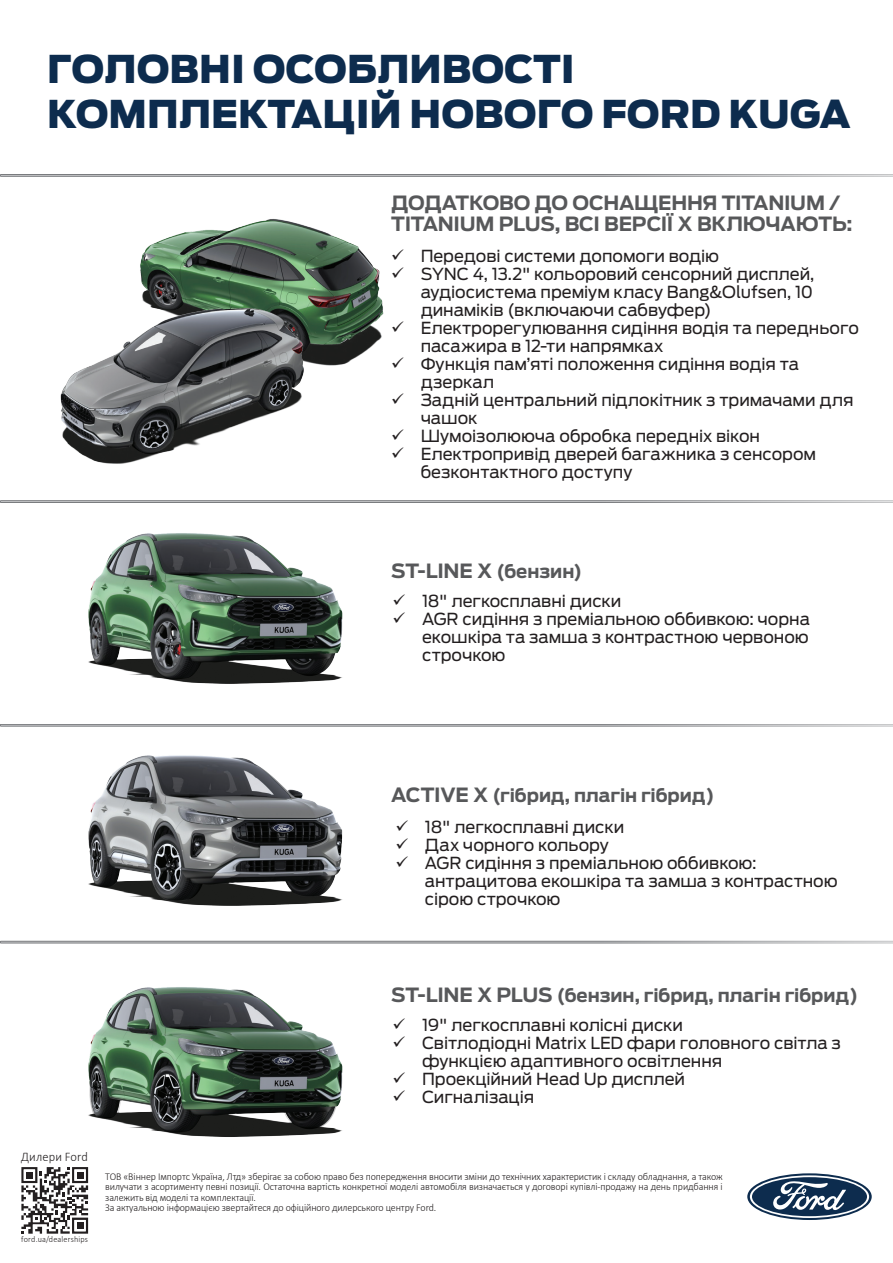
<style>
.page{position:relative;width:893px;height:1263px;background:#fff}
.page>*{position:absolute;margin:0;border:0;box-sizing:border-box;transform-origin:0 0}
.t1{font:900 38.1px/45.6px "Ford Antenna";color:#0d2c4e}
.t2{font:700 19.5px/21px "Ford Antenna";letter-spacing:-.015em;color:#57585a}
.t3{font:700 18px "Ford Antenna";letter-spacing:-.005em;color:#57585a}
.t4{font:16.5px/18px "Ford Antenna";letter-spacing:-.005em;color:#231f20}
.t5{font:300 13.05px "Calibri";letter-spacing:.01em;color:#231f20;scale:.95 1}
.t6{font:300 10.5px/10.5px "Calibri";letter-spacing:-.01em;color:#231f20;text-align:justify;scale:.95 1}
.t7{font:300 8.7px "Calibri";letter-spacing:.015em;color:#231f20;scale:.95 1}
.s1{font-size:18px}
.s2{font-size:19.5px}
</style>
<div class="page">
<img style="left:88px;top:533px;width:255px;height:151px">
<img style="left:88px;top:755px;width:255px;height:151px">
<svg style="left:21px;top:1167px;width:67px;height:67px"></svg>
<div style="left:77px;top:1222px;width:6px;height:7px;background:#231f20"></div>
<div style="left:26px;top:1172px;width:7px;height:6px;background:#231f20"></div>
<svg style="left:0;top:724px;width:893px;height:2px;background:#a3a4a7"></svg>
<svg style="left:0;top:500px;width:893px;height:3px;background:#a0a2a4"></svg>
<svg style="left:0;top:941px;width:893px;height:2px;background:#a3a5a7"></svg>
<svg style="left:0;top:174px;width:893px;height:2px;background:#a4a5a7"></svg>
<img style="left:140px;top:219px;width:244px;height:147px">
<img style="left:88px;top:987px;width:255px;height:150px">
<img style="left:60px;top:292px;width:265px;height:172px">
<svg style="left:747px;top:1173px;width:125px;height:47px"></svg>
<svg style="left:750px;top:1175px;width:119px;height:43px"></svg>
<p class="t1" style="left:47px;top:42px;width:805px">ГОЛОВНІ ОСОБЛИВОСТІ<br>КОМПЛЕКТАЦІЙ НОВОГО FORD KUGA</p>
<p class="t2" style="left:391px;top:190px;width:463px">ДОДАТКОВО ДО ОСНАЩЕННЯ TITANIUM /<br>TITANIUM PLUS, ВСІ ВЕРСІЇ X ВКЛЮЧАЮТЬ:</p>
<p class="t4" style="left:391px;top:245px;width:329px">✓ Передові системи допомоги водію</p>
<p class="t4" style="left:421px;top:263px;width:395px;text-align:justify;text-indent:-29px">✓ SYNC 4, 13.2" кольоровий сенсорний дисплей, аудіосистема преміум класу Bang&amp;Olufsen, 10 динаміків (включаючи сабвуфер)</p>
<p class="t4" style="left:421px;top:317px;width:440px;text-indent:-29px">✓ Електрорегулювання сидіння водія та переднього пасажира в 12-ти напрямках</p>
<p class="t4" style="left:421px;top:353px;width:380px;text-indent:-29px">✓ Функція пам’яті положення сидіння водія та дзеркал</p>
<p class="t4" style="left:421px;top:389px;width:434px;text-indent:-29px">✓ Задній центральний підлокітник з тримачами для чашок</p>
<p class="t4" style="left:391px;top:425px;width:370px">✓ Шумоізолююча обробка передніх вікон</p>
<p class="t4" style="left:421px;top:443px;width:397px;text-indent:-29px">✓ Електропривід дверей багажника з сенсором безконтактного доступу</p>
<p class="t2" style="left:391px;top:559px;width:192px">ST-LINE X <span class="s1">(бензин)</span></p>
<p class="t4" style="left:393px;top:590px;width:230px">✓ 18" легкосплавні диски</p>
<p class="t4" style="left:422px;top:608px;width:389px;text-align:justify;text-indent:-29px">✓ AGR cидіння з преміальною оббивкою: чорна екошкіра та замша з контрастною червоною строчкою</p>
<p class="t3" style="left:391px;top:779px;width:325px"><span class="s2">ACTIVE X</span> (гібрид, плагін гібрид)</p>
<p class="t4" style="left:395px;top:816px;width:230px">✓ 18" легкосплавні диски</p>
<p class="t4" style="left:395px;top:834px;width:215px">✓ Дах чорного кольору</p>
<p class="t4" style="left:425px;top:852px;width:414px;text-indent:-29px">✓ AGR сидіння з преміальною оббивкою: антрацитова екошкіра та замша з контрастною сірою строчкою</p>
<p class="t3" style="left:391px;top:979px;width:468px"><span class="s2">ST-LINE X PLUS</span> (бензин, гібрид, плагін гібрид)</p>
<p class="t4" style="left:393px;top:1014px;width:292px">✓ 19" легкосплавні колісні диски</p>
<p class="t4" style="left:422px;top:1032px;width:420px;text-indent:-29px">✓ Світлодіодні Matrix LED фари головного світла з функцією адаптивного освітлення</p>
<p class="t4" style="left:393px;top:1068px;width:294px">✓ Проекційний Head Up дисплей</p>
<p class="t4" style="left:393px;top:1086px;width:143px">✓ Сигналізація</p>
<p class="t5" style="left:21px;top:1149px;width:72px">Дилери Ford</p>
<p class="t7" style="left:21px;top:1233px;width:72px">ford.ua/dealerships</p>
<p class="t6" style="left:105px;top:1171px;width:652px">ТОВ «Віннер Імпортс Україна, Лтд» зберігає за собою право без попередження вносити зміни до технічних характеристик і складу обладнання, а також вилучати з асортименту певні позиції. Остаточна вартість конкретної моделі автомобіля визначається у договорі купівлі-продажу на день придбання і залежить від моделі та комплектації.</p>
<p class="t6" style="left:105px;top:1202px;width:350px">За актуальною інформацією звертайтеся до офіційного дилерського центру Ford.</p>
</div>
